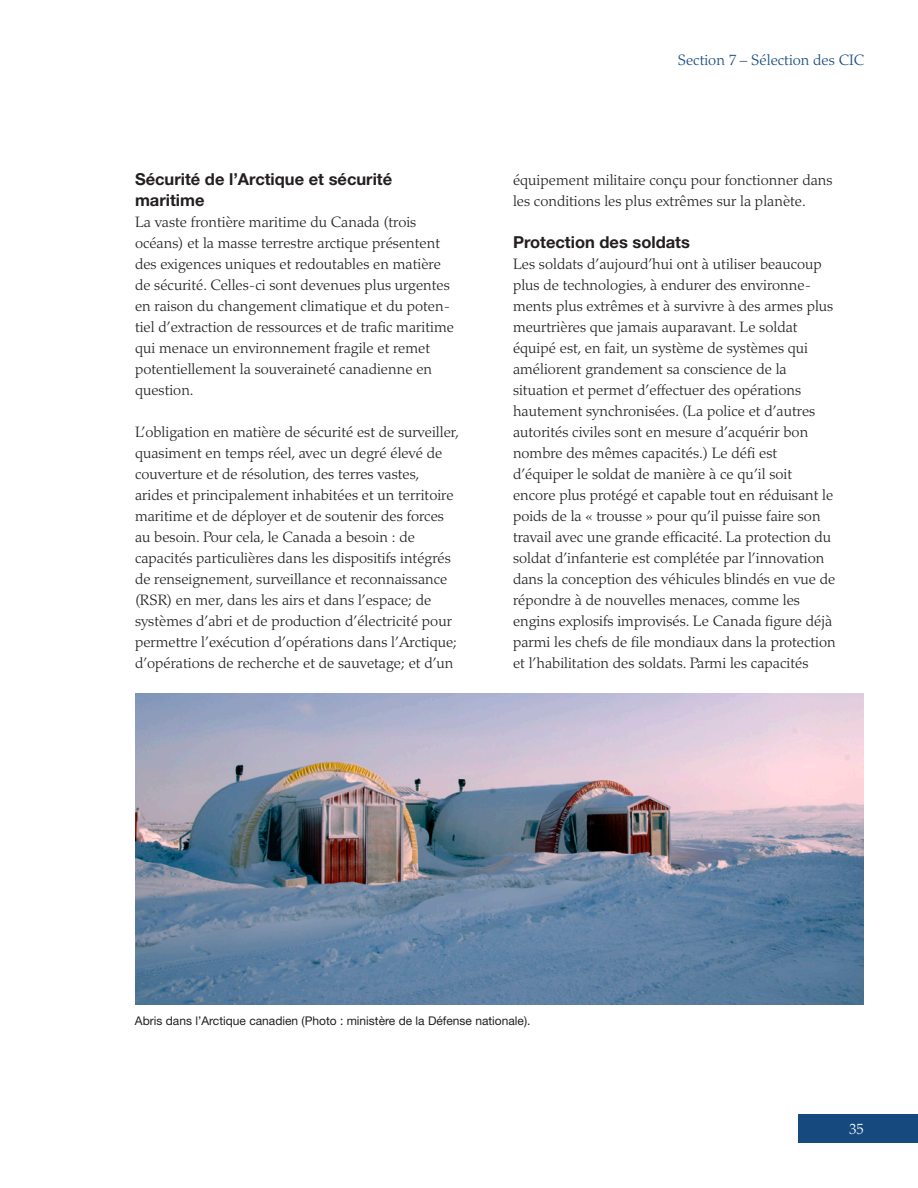
<style>
.page{position:relative;width:918px;height:1188px;background:#fff}
.page>*{position:absolute;margin:0;border:0;box-sizing:border-box;transform-origin:0 0}
.Head_4__numbers{font:700 16.5px/21px "Helvetica Neue LT Std";color:#231f20}
.Body_Text_1a{font:700 16.5px "Helvetica Neue LT Std";color:#231f20}
.Body_Text_1a-2{font:300 15px/21px "Palatino";color:#231f20}
.t1{font:300 15px "Palatino";color:#16497e}
.t2{font:300 15px "Palatino";color:#fff}
.t3{font:12px "Helvetica Neue LT Std";color:#231f20}
</style>
<div class="page">
<div style="left:798px;top:1114px;width:120px;height:29px;background:#16497e"></div>
<img style="left:135px;top:693px;width:729px;height:312px">
<p class="Head_4__numbers" style="left:135px;top:168px;width:259px">Sécurité de l’Arctique et sécurité maritime</p>
<p class="Body_Text_1a-2" style="left:135px;top:211px;width:321px">La vaste frontière maritime du Canada (trois océans) et la masse terrestre arctique présentent des exigences uniques et redoutables en matière de sécurité. Celles-ci sont devenues plus urgentes en raison du changement climatique et du poten&shy;tiel d’extraction de ressources et de trafic maritime qui menace un environnement fragile et remet potentiellement la souveraineté canadienne en question.</p>
<p class="Body_Text_1a-2" style="left:135px;top:421px;width:326px">L’obligation en matière de sécurité est de surveiller, quasiment en temps réel, avec un degré élevé de couverture et de résolution, des terres vastes, arides et principalement inhabitées et un territoire maritime et de déployer et de soutenir des forces au besoin. Pour cela, le Canada a besoin : de capacités particulières dans les dispositifs intégrés de renseignement, surveillance et reconnaissance (RSR) en mer, dans les airs et dans l’espace; de systèmes d’abri et de production d’électricité pour permettre l’exécution d’opérations dans l’Arctique; d’opérations de recherche et de sauvetage; et d’un</p>
<p class="t1" style="left:678px;top:51px;width:188px">Section 7 – Sélection des CIC</p>
<p class="Body_Text_1a-2" style="left:513px;top:169px;width:321px">équipement militaire conçu pour fonctionner dans les conditions les plus extrêmes sur la planète.</p>
<p class="Body_Text_1a" style="left:513px;top:231px;width:178px">Protection des soldats</p>
<p class="Body_Text_1a-2" style="left:513px;top:253px;width:324px">Les soldats d’aujourd’hui ont à utiliser beaucoup plus de technologies, à endurer des environne&shy;ments plus extrêmes et à survivre à des armes plus meurtrières que jamais auparavant. Le soldat équipé est, en fait, un système de systèmes qui améliorent grandement sa conscience de la situation et permet d’effectuer des opérations hautement synchronisées. (La police et d’autres autorités civiles sont en mesure d’acquérir bon nombre des mêmes capacités.) Le défi est d’équiper le soldat de manière à ce qu’il soit encore plus protégé et capable tout en réduisant le poids de la « trousse » pour qu’il puisse faire son travail avec une grande efficacité. La protection du soldat d’infanterie est complétée par l’innovation dans la conception des véhicules blindés en vue de répondre à de nouvelles menaces, comme les engins explosifs improvisés. Le Canada figure déjà parmi les chefs de file mondiaux dans la protection et l’habilitation des soldats. Parmi les capacités</p>
<p class="t3" style="left:135px;top:1014px;width:397px">Abris dans l’Arctique canadien (Photo : ministère de la Défense nationale).</p>
<p class="t2" style="left:849px;top:1120px;width:16px">35</p>
</div>
